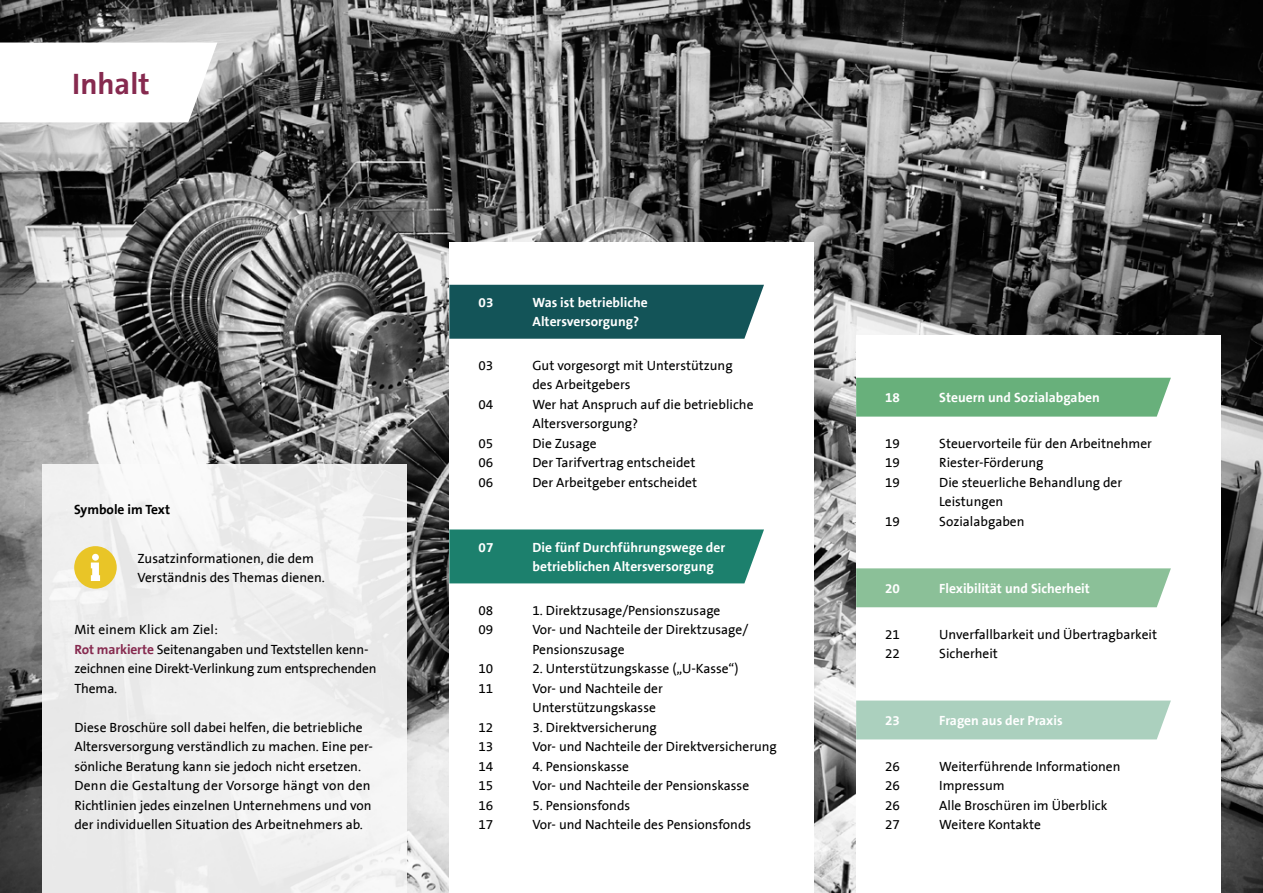
<style>
.page{position:relative;width:1263px;height:893px;background:#fff}
.page>*{position:absolute;margin:0;border:0;box-sizing:border-box;transform-origin:0 0}
.t1{font:300 30px "GDV The Sans";color:#862a4f}
.t2{font:13.5px/19.5px "GDV The Sans";color:#000}
.t3{font:300 13.5px/19.5px "GDV The Sans";color:#fff}
.t4{font:300 13.5px "GDV The Sans";color:#000}
.s1{font-weight:300;color:#862a4f}
</style>
<div class="page">
<img style="left:0;top:0;width:1263px;height:893px">
<svg style="left:0;top:43px;width:217px;height:79px"></svg>
<img style="left:43px;top:464px;width:364px;height:429px">
<div style="left:74px;top:546px;width:43px;height:43px;background:#e9c527;border-radius:50%"></div>
<svg style="left:91px;top:562px;width:9px;height:19px"></svg>
<div style="left:92px;top:554px;width:7px;height:7px;background:#fff;border-radius:50%"></div>
<div style="left:449px;top:242px;width:365px;height:651px;background:#fff"></div>
<div style="left:449px;top:529px;width:315px;height:54px;background:#1c806d"></div>
<div style="left:449px;top:285px;width:315px;height:54px;background:#135458"></div>
<div style="left:856px;top:335px;width:364px;height:558px;background:#fff"></div>
<div style="left:856px;top:378px;width:315px;height:39px;background:#68b07b"></div>
<div style="left:856px;top:568px;width:315px;height:39px;background:#8bc098"></div>
<div style="left:856px;top:700px;width:315px;height:39px;background:#abd0be"></div>
<h1 class="t1" style="left:72px;top:67px;width:79px">Inhalt</h1>
<p class="t4" style="left:74px;top:502px;width:98px">Symbole im Text</p>
<p class="t2" style="left:138px;top:549px;width:189px">Zusatzinformationen, die dem<br>Verständnis des Themas dienen.</p>
<p class="t2" style="left:74px;top:620px;width:304px">Mit einem Klick am Ziel:<br><span class="s1">Rot markierte</span> Seitenangaben und Textstellen kenn&shy;zeichnen eine Direkt-Verlinkung zum entsprechenden Thema.</p>
<p class="t2" style="left:74px;top:718px;width:300px">Diese Broschüre soll dabei helfen, die betriebliche Altersversorgung verständlich zu machen. Eine per&shy;sönliche Beratung kann sie jedoch nicht ersetzen.<br>Denn die Gestaltung der Vorsorge hängt von den Richtlinien jedes einzelnen Unternehmens und von der individuellen Situation des Arbeitnehmers ab.</p>
<p class="t3" style="left:479px;top:293px;width:16px">03</p>
<p class="t3" style="left:533px;top:293px;width:117px">Was ist betriebliche<br>Altersversorgung?</p>
<p class="t2" style="left:478px;top:356px;width:16px">03</p>
<p class="t2" style="left:532px;top:356px;width:202px">Gut vorgesorgt mit Unterstützung des Arbeitgebers</p>
<p class="t2" style="left:478px;top:395px;width:16px">04</p>
<p class="t2" style="left:532px;top:395px;width:223px">Wer hat Anspruch auf die betriebliche<br>Altersversorgung?</p>
<p class="t2" style="left:478px;top:434px;width:16px">05</p>
<p class="t2" style="left:532px;top:434px;width:66px">Die Zusage</p>
<p class="t2" style="left:478px;top:454px;width:16px">06</p>
<p class="t2" style="left:532px;top:454px;width:164px">Der Tarifvertrag entscheidet</p>
<p class="t2" style="left:478px;top:473px;width:16px">06</p>
<p class="t2" style="left:532px;top:473px;width:166px">Der Arbeitgeber entscheidet</p>
<p class="t3" style="left:479px;top:538px;width:16px">07</p>
<p class="t3" style="left:533px;top:538px;width:194px">Die fünf Durchführungswege der betrieblichen Altersversorgung</p>
<p class="t2" style="left:478px;top:601px;width:16px">08</p>
<p class="t2" style="left:532px;top:601px;width:190px">1. Direktzusage/Pensionszusage</p>
<p class="t2" style="left:478px;top:620px;width:16px">09</p>
<p class="t2" style="left:532px;top:620px;width:217px">Vor- und Nachteile der Direktzusage/<br>Pensionszusage</p>
<p class="t2" style="left:478px;top:659px;width:16px">10</p>
<p class="t2" style="left:532px;top:659px;width:208px">2. Unterstützungskasse („U-Kasse“)</p>
<p class="t2" style="left:478px;top:679px;width:16px">11</p>
<p class="t2" style="left:532px;top:679px;width:132px">Vor- und Nachteile der<br>Unterstützungskasse</p>
<p class="t2" style="left:478px;top:718px;width:16px">12</p>
<p class="t2" style="left:532px;top:718px;width:126px">3. Direktversicherung</p>
<p class="t2" style="left:478px;top:737px;width:16px">13</p>
<p class="t2" style="left:532px;top:737px;width:246px">Vor- und Nachteile der Direktversicherung</p>
<p class="t2" style="left:478px;top:757px;width:16px">14</p>
<p class="t2" style="left:532px;top:757px;width:98px">4. Pensionskasse</p>
<p class="t2" style="left:478px;top:776px;width:16px">15</p>
<p class="t2" style="left:532px;top:776px;width:218px">Vor- und Nachteile der Pensionskasse</p>
<p class="t2" style="left:478px;top:796px;width:16px">16</p>
<p class="t2" style="left:532px;top:796px;width:99px">5. Pensionsfonds</p>
<p class="t2" style="left:478px;top:815px;width:16px">17</p>
<p class="t2" style="left:532px;top:815px;width:220px">Vor- und Nachteile des Pensionsfonds</p>
<p class="t3" style="left:885px;top:388px;width:16px">18</p>
<p class="t3" style="left:939px;top:388px;width:162px">Steuern und Sozialabgaben</p>
<p class="t2" style="left:885px;top:434px;width:16px">19</p>
<p class="t2" style="left:939px;top:434px;width:214px">Steuervorteile für den Arbeitnehmer</p>
<p class="t2" style="left:885px;top:453px;width:16px">19</p>
<p class="t2" style="left:939px;top:453px;width:106px">Riester-Förderung</p>
<p class="t2" style="left:885px;top:473px;width:16px">19</p>
<p class="t2" style="left:939px;top:473px;width:185px">Die steuerliche Behandlung der<br>Leistungen</p>
<p class="t2" style="left:885px;top:512px;width:16px">19</p>
<p class="t2" style="left:939px;top:512px;width:87px">Sozialabgaben</p>
<p class="t3" style="left:885px;top:579px;width:16px">20</p>
<p class="t3" style="left:939px;top:579px;width:152px">Flexibilität und Sicherheit</p>
<p class="t2" style="left:885px;top:625px;width:16px">21</p>
<p class="t2" style="left:939px;top:625px;width:219px">Unverfallbarkeit und Übertragbarkeit</p>
<p class="t2" style="left:885px;top:644px;width:16px">22</p>
<p class="t2" style="left:939px;top:644px;width:60px">Sicherheit</p>
<p class="t3" style="left:885px;top:711px;width:16px">23</p>
<p class="t3" style="left:939px;top:711px;width:125px">Fragen aus der Praxis</p>
<p class="t2" style="left:885px;top:757px;width:16px">26</p>
<p class="t2" style="left:939px;top:757px;width:183px">Weiterführende Informationen</p>
<p class="t2" style="left:885px;top:776px;width:16px">26</p>
<p class="t2" style="left:939px;top:776px;width:67px">Impressum</p>
<p class="t2" style="left:885px;top:796px;width:16px">26</p>
<p class="t2" style="left:939px;top:796px;width:170px">Alle Broschüren im Überblick</p>
<p class="t2" style="left:885px;top:815px;width:16px">27</p>
<p class="t2" style="left:939px;top:815px;width:103px">Weitere Kontakte</p>
</div>
